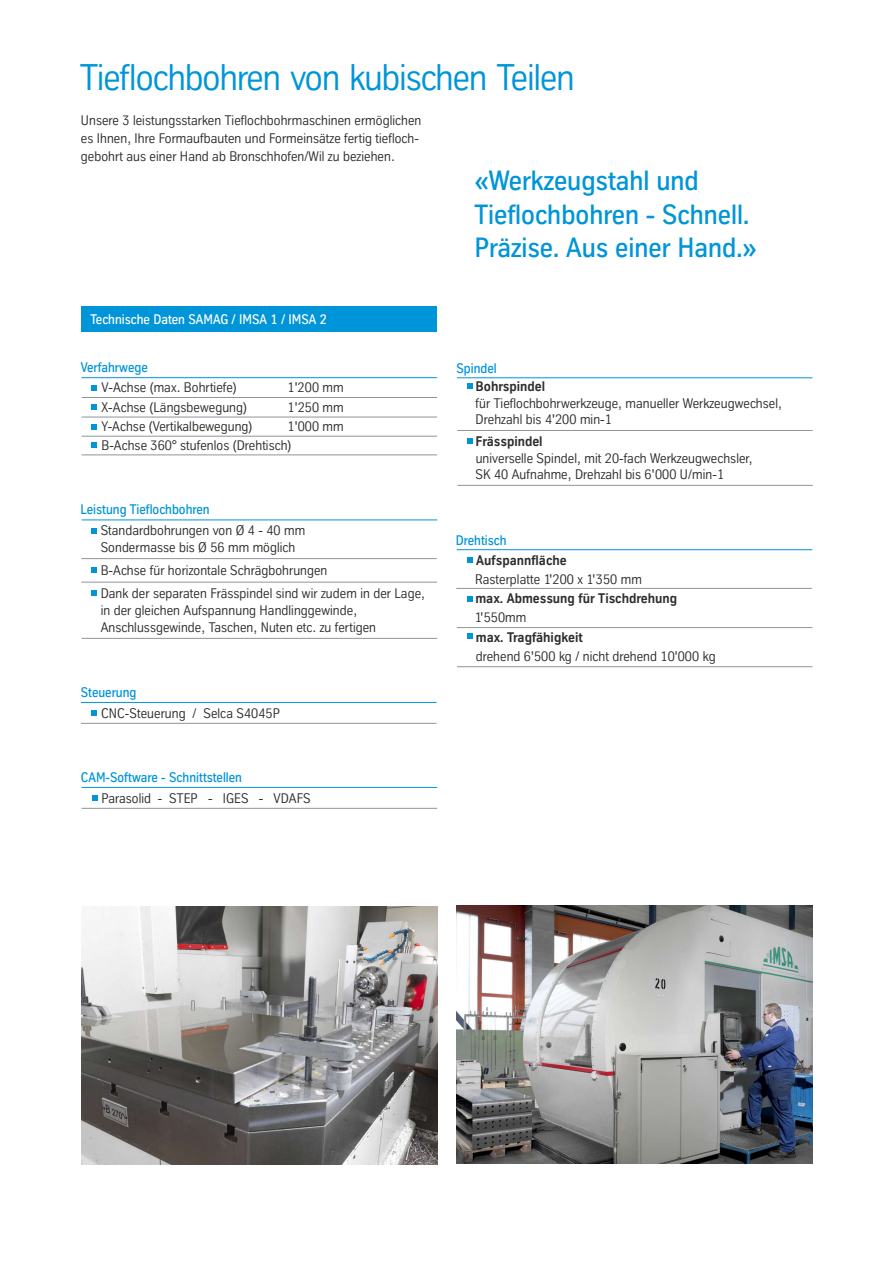
<style>
.page{position:relative;width:893px;height:1263px;background:#fff}
.page>*{position:absolute;margin:0;border:0;box-sizing:border-box;transform-origin:0 0}
.t1{font:36px "TK Type";letter-spacing:-.03em;color:#0095d8}
.t2{font:500 27px/33.2px "TK Type";color:#0095d8}
.t3{font:13.5px/16.5px "TK Type";color:#2e2e2d}
.t4{font:500 13.5px "TK Type";color:#0095d8}
.t5{font:700 13.5px "TK Type";color:#2e2e2d}
.t6{font:500 13.5px "TK Type";color:#fefefe}
</style>
<div class="page">
<div style="left:82px;top:306px;width:355px;height:25px;background:#0095d8"></div>
<img style="left:457px;top:906px;width:355px;height:258px">
<img style="left:81px;top:906px;width:356px;height:258px">
<svg style="left:91px;top:385px;width:5px;height:5px"></svg>
<svg style="left:91px;top:405px;width:5px;height:5px"></svg>
<svg style="left:91px;top:424px;width:5px;height:5px"></svg>
<svg style="left:467px;top:384px;width:5px;height:5px"></svg>
<svg style="left:91px;top:528px;width:5px;height:5px"></svg>
<svg style="left:91px;top:568px;width:5px;height:5px"></svg>
<svg style="left:91px;top:591px;width:5px;height:5px"></svg>
<svg style="left:467px;top:558px;width:5px;height:5px"></svg>
<svg style="left:467px;top:596px;width:5px;height:5px"></svg>
<svg style="left:467px;top:634px;width:5px;height:5px"></svg>
<svg style="left:91px;top:711px;width:5px;height:5px"></svg>
<svg style="left:91px;top:443px;width:5px;height:5px"></svg>
<svg style="left:467px;top:438px;width:5px;height:5px"></svg>
<hr style="left:82px;top:397px;width:355px;height:1px;background:#8d959b">
<hr style="left:81px;top:558px;width:356px;height:1px;background:#8d959b">
<hr style="left:81px;top:723px;width:355px;height:1px;background:#8d959b">
<hr style="left:82px;top:808px;width:355px;height:1px;background:#8d959b">
<hr style="left:456px;top:588px;width:356px;height:1px;background:#8d959b">
<hr style="left:457px;top:627px;width:355px;height:1px;background:#8d959b">
<hr style="left:457px;top:666px;width:356px;height:1px;background:#8d959b">
<hr style="left:81px;top:582px;width:356px;height:1px;background:#8d959b">
<hr style="left:82px;top:638px;width:355px;height:1px;background:#8d959b">
<hr style="left:457px;top:430px;width:356px;height:1px;background:#8d959b">
<hr style="left:457px;top:485px;width:356px;height:1px;background:#8d959b">
<hr style="left:82px;top:417px;width:355px;height:1px;background:#8d959b">
<hr style="left:82px;top:436px;width:355px;height:1px;background:#8d959b">
<hr style="left:82px;top:454px;width:355px;height:1px;background:#8d959b">
<hr style="left:81px;top:377px;width:356px;height:1px;background:#0095d8">
<hr style="left:82px;top:519px;width:355px;height:1px;background:#0095d8">
<hr style="left:81px;top:702px;width:356px;height:1px;background:#0095d8">
<hr style="left:82px;top:787px;width:355px;height:1px;background:#0095d8">
<hr style="left:457px;top:549px;width:355px;height:1px;background:#0095d8">
<hr style="left:457px;top:377px;width:355px;height:1px;background:#0095d8">
<svg style="left:93px;top:795px;width:5px;height:5px"></svg>
<h1 class="t1" style="left:80px;top:62px;width:496px">Tieflochbohren von kubischen Teilen</h1>
<p class="t3" style="left:81px;top:112px;width:342px;line-height:18px">Unsere 3 leistungsstarken Tieflochbohrmaschinen ermöglichen es Ihnen, Ihre Formaufbauten und Formeinsätze fertig tiefloch&shy;gebohrt aus einer Hand ab Bronschhofen/Wil zu beziehen.</p>
<p class="t6" style="left:90px;top:313px;width:238px">Technische Daten SAMAG / IMSA 1 / IMSA 2</p>
<h2 class="t2" style="left:474px;top:166px;width:284px">«Werkzeugstahl und<br>Tieflochbohren - Schnell.<br>Präzise. Aus einer Hand.»</h2>
<p class="t4" style="left:81px;top:362px;width:69px">Verfahrwege</p>
<p class="t4" style="left:456px;top:362px;width:42px">Spindel</p>
<p class="t3" style="left:101px;top:380px;width:137px">V-Achse (max. Bohrtiefe)</p>
<p class="t3" style="left:288px;top:380px;width:58px">1'200 mm</p>
<p class="t3" style="left:101px;top:399px;width:147px">X-Achse (Längsbewegung)</p>
<p class="t3" style="left:288px;top:399px;width:58px">1'250 mm</p>
<p class="t3" style="left:101px;top:419px;width:153px">Y-Achse (Vertikalbewegung)</p>
<p class="t3" style="left:101px;top:417px;width:244px;line-height:19.2px;text-indent:186px">1'000 mm<br>B-Achse 360° stufenlos (Drehtisch)</p>
<p class="t4" style="left:81px;top:503px;width:131px">Leistung Tieflochbohren</p>
<p class="t3" style="left:101px;top:523px;width:206px">Standardbohrungen von Ø 4 - 40 mm<br>Sondermasse bis Ø 56 mm möglich</p>
<p class="t3" style="left:101px;top:559px;width:326px;line-height:23.4px">B-Achse für horizontale Schrägbohrungen<br>Dank der separaten Frässpindel sind wir zudem in der Lage,</p>
<p class="t3" style="left:101px;top:603px;width:277px">in der gleichen Aufspannung Handlinggewinde,<br>Anschlussgewinde, Taschen, Nuten etc. zu fertigen</p>
<p class="t4" style="left:81px;top:687px;width:57px">Steuerung</p>
<p class="t3" style="left:101px;top:706px;width:180px">CNC-Steuerung / Selca S4045P</p>
<p class="t4" style="left:81px;top:771px;width:163px">CAM-Software - Schnittstellen</p>
<p class="t3" style="left:102px;top:791px;width:211px">Parasolid - STEP - IGES - VDAFS</p>
<p class="t5" style="left:476px;top:381px;width:71px">Bohrspindel</p>
<p class="t3" style="left:476px;top:396px;width:308px">für Tieflochbohrwerkzeuge, manueller Werkzeugwechsel,<br>Drehzahl bis 4'200 min-1</p>
<p class="t5" style="left:476px;top:436px;width:69px">Frässpindel</p>
<p class="t3" style="left:475px;top:451px;width:279px">universelle Spindel, mit 20-fach Werkzeugwechsler,<br>SK 40 Aufnahme, Drehzahl bis 6'000 U/min-1</p>
<p class="t4" style="left:456px;top:534px;width:52px">Drehtisch</p>
<p class="t5" style="left:476px;top:554px;width:92px">Aufspannfläche</p>
<p class="t3" style="left:475px;top:572px;width:168px">Rasterplatte 1'200 x 1'350 mm</p>
<p class="t5" style="left:475px;top:593px;width:203px">max. Abmessung für Tischdrehung</p>
<p class="t3" style="left:475px;top:610px;width:53px">1'550mm</p>
<p class="t5" style="left:476px;top:631px;width:108px">max. Tragfähigkeit</p>
<p class="t3" style="left:476px;top:649px;width:241px">drehend 6'500 kg / nicht drehend 10'000 kg</p>
</div>
